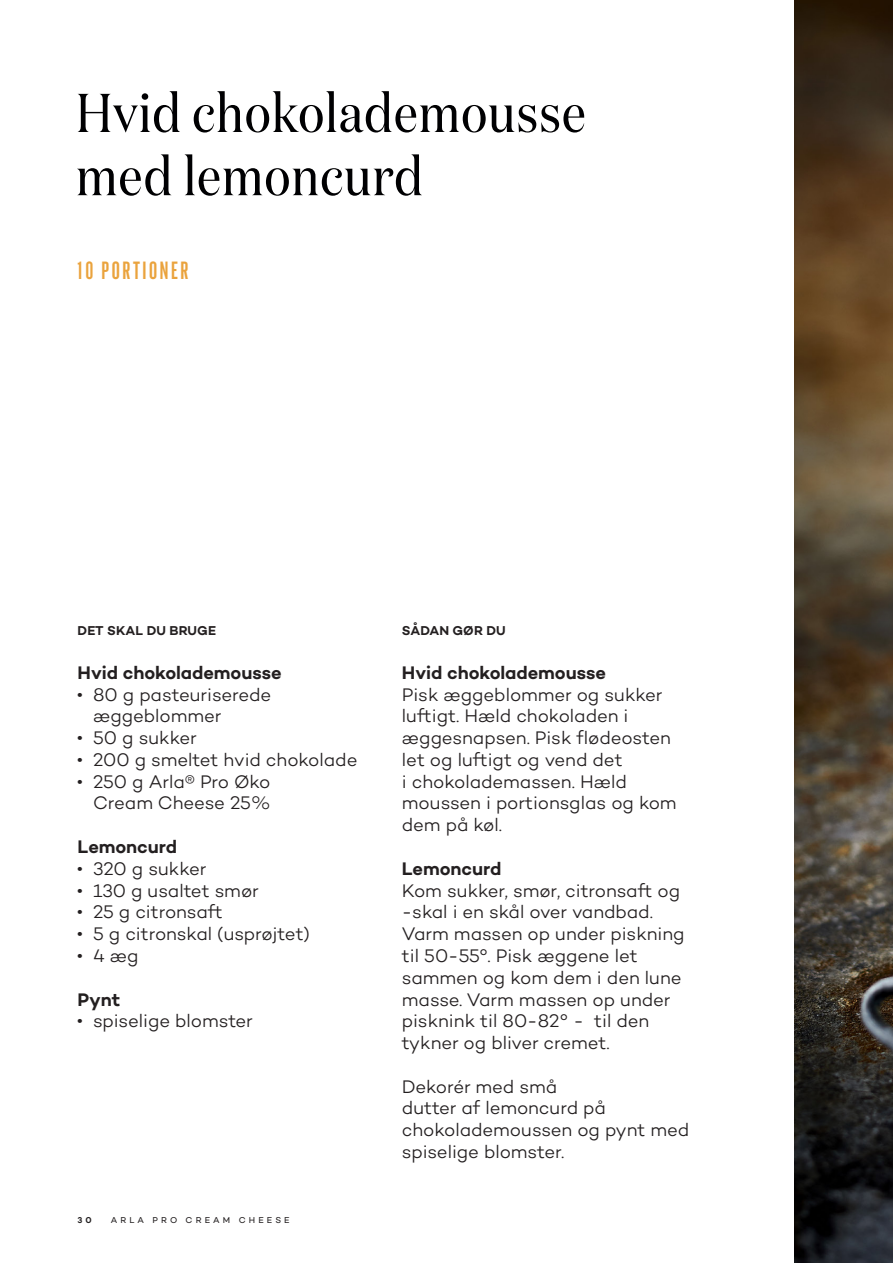
<style>
.page{position:relative;width:893px;height:1263px;background:#fff}
.page>*{position:absolute;margin:0;border:0;box-sizing:border-box;transform-origin:0 0}
.t1{font:54.45px/63.2px "Domaine Display Narrow";letter-spacing:.02em;color:#000002}
.t2{font:26.1px "Knockout 47 Bantamweight";letter-spacing:.1em;color:#eaa33d}
.t3{font:300 18.45px/21.8px "Campton";letter-spacing:-.005em;color:#231f20}
.t4{font:600 18.45px "Campton";letter-spacing:-.005em;color:#231f20}
.t5{font:600 13.05px "Campton";letter-spacing:.01em;color:#231f20}
.t6{font:8.7px "Campton";letter-spacing:.36em;color:#231f20}
.t7{font:600 8.7px "Campton";color:#231f20}
.s1{font-weight:900}
.s2{font-weight:600}
</style>
<div class="page">
<img style="left:794px;top:0;width:99px;height:1263px">
<h1 class="t1" style="left:76px;top:81px;width:511px">Hvid chokolademousse med lemoncurd</h1>
<h2 class="t2" style="left:78px;top:255px;width:112px">10 PORTIONER</h2>
<p class="t5" style="left:78px;top:622px;width:140px">DET SKAL DU BRUGE</p>
<p class="t4" style="left:78px;top:661px;width:206px">Hvid chokolademousse</p>
<p class="t3" style="left:78px;top:683px;width:195px"><span class="s1">·</span> 80 g pasteuriserede</p>
<p class="t3" style="left:93px;top:705px;width:130px">æggeblommer</p>
<p class="t3" style="left:78px;top:727px;width:121px"><span class="s1">·</span> 50 g sukker</p>
<p class="t3" style="left:78px;top:748px;width:281px"><span class="s1">·</span> 200 g smeltet hvid chokolade</p>
<p class="t3" style="left:78px;top:770px;width:194px"><span class="s1">·</span> 250 g Arla® Pro Øko</p>
<p class="t3" style="left:93px;top:792px;width:180px">Cream Cheese 25%</p>
<p class="t3" style="left:78px;top:835px;width:234px"><span class="s2">Lemoncurd<br></span><span class="s1">·</span> 320 g sukker<br><span class="s1">·</span> 130 g usaltet smør<br><span class="s1">·</span> 25 g citronsaft<br><span class="s1">·</span> 5 g citronskal (usprøjtet) <span class="s1">·</span> 4 æg</p>
<p class="t3" style="left:78px;top:988px;width:177px"><span class="s2">Pynt<br></span><span class="s1">·</span> spiselige blomster</p>
<p class="t7" style="left:78px;top:1214px;width:16px">3 0</p>
<p class="t6" style="left:111px;top:1214px;width:180px">ARLA PRO CREAM CHEESE</p>
<p class="t5" style="left:402px;top:622px;width:105px">SÅDAN GØR DU</p>
<p class="t4" style="left:402px;top:661px;width:206px">Hvid chokolademousse</p>
<p class="t3" style="left:402px;top:683px;width:276px">Pisk æggeblommer og sukker luftigt. Hæld chokoladen i æggesnapsen. Pisk flødeosten let og luftigt og vend det<br>i chokolademassen. Hæld moussen i portionsglas og kom dem på køl.</p>
<p class="t4" style="left:402px;top:857px;width:101px">Lemoncurd</p>
<p class="t3" style="left:402px;top:879px;width:284px">Kom sukker, smør, citronsaft og -skal i en skål over vandbad.<br>Varm massen op under piskning til 50-55°. Pisk æggene let sammen og kom dem i den lune masse. Varm massen op under pisknink til 80-82° - til den tykner og bliver cremet.</p>
<p class="t3" style="left:402px;top:1075px;width:289px">Dekorér med små<br>dutter af lemoncurd på chokolademoussen og pynt med spiselige blomster.</p>
</div>
